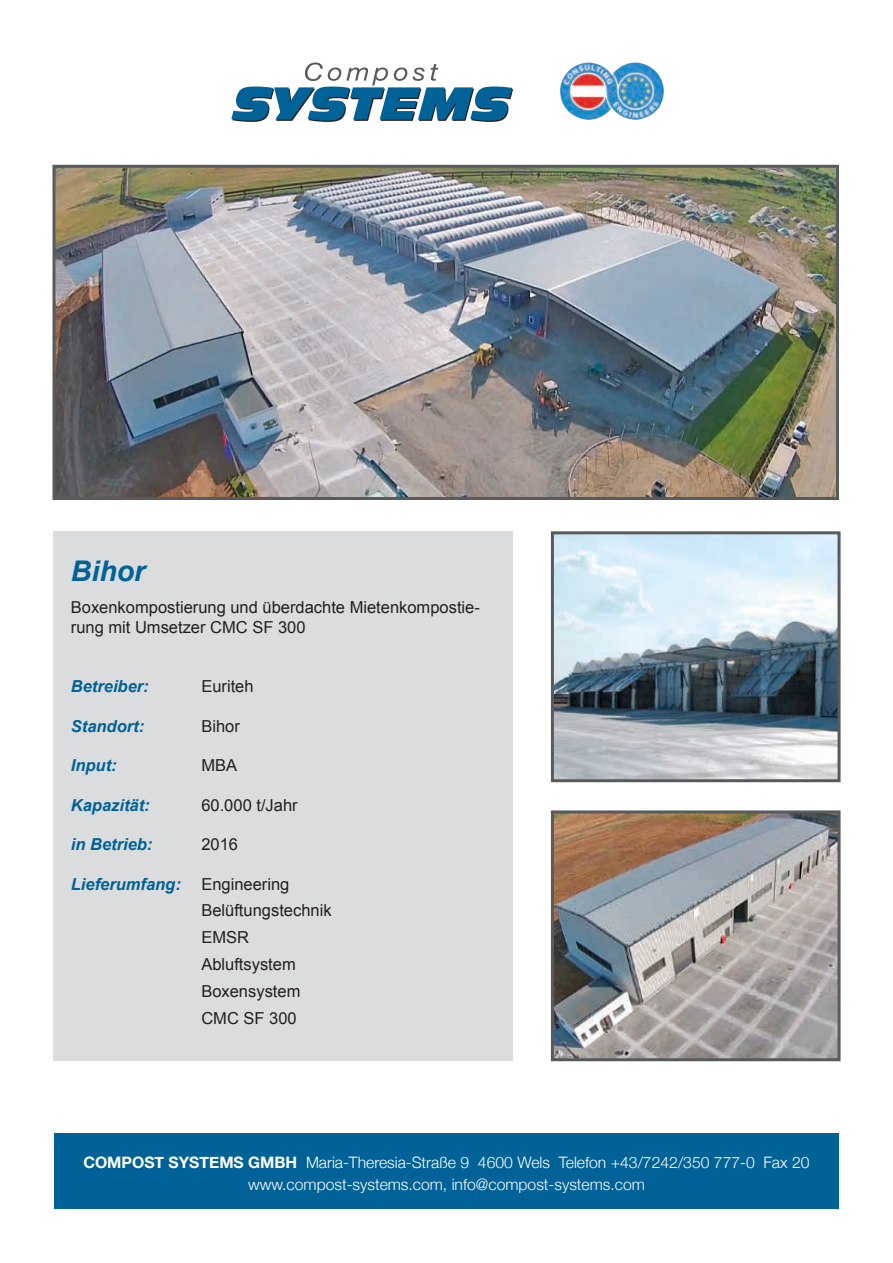
<style>
.page{position:relative;width:893px;height:1263px;background:#fff}
.page>*{position:absolute;margin:0;border:0;box-sizing:border-box;transform-origin:0 0}
.t1{font:italic 700 28.5px "Arial";color:#006297}
.t2{font:16.5px/27px "Arial";color:#231f20}
.t3{font:italic 700 16.5px "Arial";color:#006297}
.t4{font:300 15.75px/22.5px "Helvetica Neue";color:#fff;text-align:center}
.s1{font-weight:700;font-style:italic;color:#006297}
.s2{font-weight:700}
</style>
<div class="page">
<img style="left:555px;top:535px;width:281px;height:243px">
<div style="left:551px;top:531px;width:289px;height:251px;border:3px solid #595a5c"></div>
<img style="left:555px;top:814px;width:281px;height:243px">
<div style="left:551px;top:810px;width:289px;height:251px;border:3px solid #595a5c"></div>
<img style="left:56px;top:169px;width:779px;height:327px">
<div style="left:52px;top:165px;width:787px;height:335px;border:3px solid #595a5c"></div>
<div style="left:53px;top:531px;width:459px;height:530px;background:#dadcdd"></div>
<svg style="left:231px;top:63px;width:282px;height:59px"></svg>
<div style="left:54px;top:1133px;width:785px;height:76px;background:#006297"></div>
<img style="left:560px;top:63px;width:104px;height:57px">
<h1 class="t1" style="left:71px;top:552px;width:76px">Bihor</h1>
<p class="t2" style="left:71px;top:597px;width:411px;line-height:19.8px">Boxenkompostierung und überdachte Mietenkompostie&shy;rung mit Umsetzer CMC SF 300</p>
<p class="t3" style="left:71px;top:675px;width:79px">Betreiber:</p>
<p class="t2" style="left:201px;top:673px;width:54px">Euriteh</p>
<p class="t3" style="left:71px;top:715px;width:75px">Standort:</p>
<p class="t2" style="left:201px;top:712px;width:40px">Bihor</p>
<p class="t3" style="left:71px;top:754px;width:47px">Input:</p>
<p class="t2" style="left:201px;top:752px;width:37px">MBA</p>
<p class="t3" style="left:71px;top:794px;width:80px">Kapazität:</p>
<p class="t2" style="left:201px;top:792px;width:98px">60.000 t/Jahr</p>
<p class="t3" style="left:71px;top:834px;width:83px">in Betrieb:</p>
<p class="t2" style="left:201px;top:831px;width:38px">2016</p>
<p class="t2" style="left:201px;top:872px;width:132px;line-height:25.5px;text-indent:-130px"><span class="s1">Lieferumfang:</span> Engineering<br>Belüftungstechnik</p>
<p class="t2" style="left:201px;top:923px;width:101px">EMSR<br>Abluftsystem<br>Boxensystem<br>CMC SF 300</p>
<p class="t4" style="left:83px;top:1150px;width:728px"><span class="s2">COMPOST SYSTEMS GMBH</span> Maria-Theresia-Straße 9 4600 Wels Telefon +43/7242/350 777-0 Fax 20 www.compost-systems.com, info@compost-systems.com</p>
</div>
